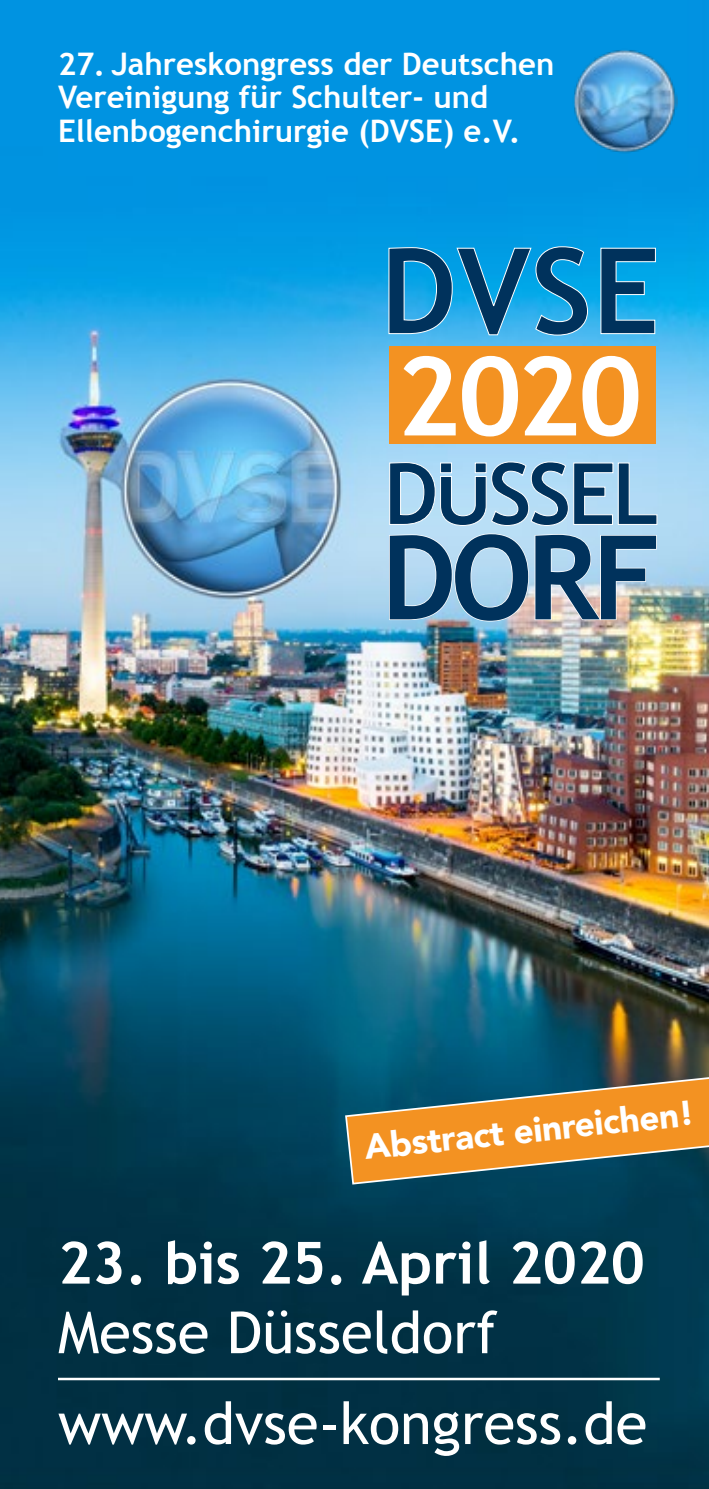
<style>
.page{position:relative;width:709px;height:1489px;background:#fff}
.page>*{position:absolute;margin:0;border:0;box-sizing:border-box;transform-origin:0 0}
.t1{font:700 116.75px "Trebuchet MS";color:#00325c}
.t2{font:700 109.25px "Trebuchet MS";color:#fff}
.t3{font:58px/90.8px "Trebuchet MS";color:#fff}
.t4{font:700 58px "Trebuchet MS";color:#fff}
.t5{font:900 35px "Avenir";color:#fff}
.t6{font:700 31px/33.5px "Trebuchet MS";color:#fff}
</style>
<div class="page">
<img style="left:0;top:0;width:709px;height:1488px">
<img style="left:571px;top:48px;width:107px;height:106px;border-radius:53px">
<hr style="left:58px;top:1377px;width:601px;height:3px;background:#fff">
<svg style="left:388px;top:246px;width:268px;height:90px;background:#1b7eb1"></svg>
<div style="left:389px;top:346px;width:266px;height:98px;background:#f39222"></div>
<svg style="left:388px;top:532px;width:269px;height:90px;background:#bed7e7"></svg>
<svg style="left:389px;top:461px;width:268px;height:65px;background:#749dbb"></svg>
<svg style="left:344px;top:1056px;width:365px;height:129px;background:#867447"></svg>
<p class="t6" style="left:58px;top:47px;width:498px">27. Jahreskongress der Deutschen<br>Vereinigung für Schulter- und<br>Ellenbogenchirurgie (DVSE) e.V.</p>
<h2 class="t2" style="left:396px;top:328px;width:248px">2020</h2>
<h1 class="t1" style="left:381px;top:505px;width:281px">DORF</h1>
<p class="t5" style="left:361px;top:1117px;width:333px;rotate:-6deg">Abstract einreichen!</p>
<h3 class="t4" style="left:58px;top:1226px;width:588px">23. bis 25. April 2020</h3>
<h3 class="t3" style="left:58px;top:1287px;width:590px">Messe Düsseldorf www.dvse-kongress.de</h3>
</div>
